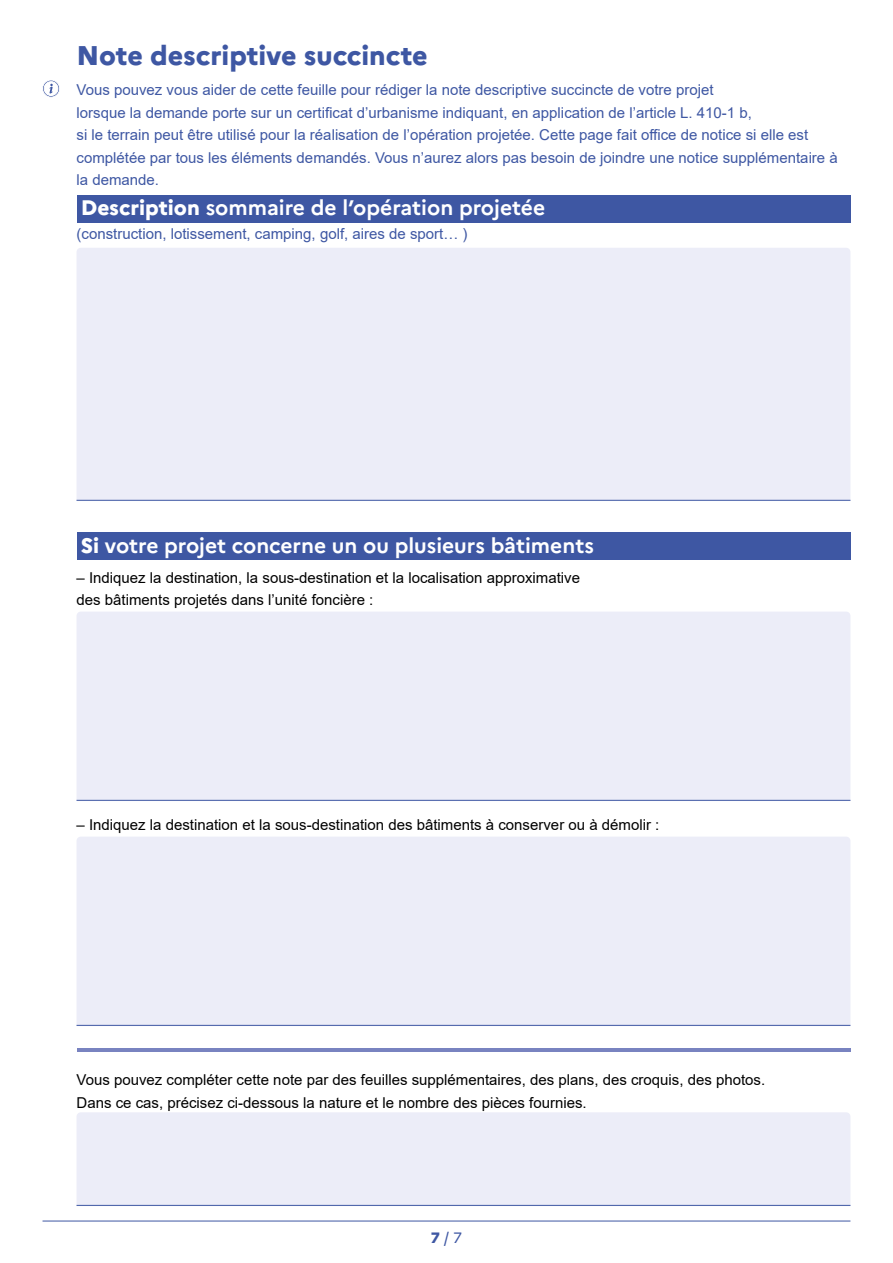
<style>
.page{position:relative;width:893px;height:1263px;background:#fff}
.page>*{position:absolute;margin:0;border:0;box-sizing:border-box;transform-origin:0 0}
.h1_-_titre_cerfa{font:800 27px "Marianne";color:#3e57a3}
.h2_-_titre_cadre{font:700 21px "Marianne";color:#fff}
.LigneBleue_SousTitreCerfa_2{font:15px/22.5px "Arial";color:#3e57a3}
.sur-titre_champs_-_noir{font:15px/22.5px "Arial";color:#000}
.h2_sous_titre_information{font:15px "Arial";color:#3e57a3}
.t1{font:15px "Marianne";color:#3e57a3}
.s1{font-weight:800}
</style>
<div class="page">
<hr style="left:43px;top:1221px;width:807px;height:1px;background:#3e57a3">
<div style="left:77px;top:195px;width:773px;height:27px;background:#3e57a3"></div>
<svg style="left:43px;top:80px;width:17px;height:17px"></svg>
<div style="left:77px;top:248px;width:773px;height:252px;background:#ecedf8"></div>
<hr style="left:77px;top:500px;width:773px;height:1px;background:#3e57a3">
<div style="left:77px;top:533px;width:773px;height:27px;background:#3e57a3"></div>
<div style="left:77px;top:612px;width:773px;height:188px;background:#ecedf8"></div>
<hr style="left:77px;top:800px;width:773px;height:1px;background:#3e57a3">
<div style="left:77px;top:837px;width:773px;height:188px;background:#ecedf8"></div>
<hr style="left:77px;top:1025px;width:773px;height:1px;background:#3e57a3">
<hr style="left:77px;top:1048px;width:773px;height:4px;background:#7983c0">
<div style="left:77px;top:1112px;width:773px;height:93px;background:#ecedf8"></div>
<hr style="left:77px;top:1205px;width:773px;height:1px;background:#3e57a3">
<p class="h1_-_titre_cerfa" style="left:77px;top:39px;width:353px">Note descriptive succincte</p>
<p class="LigneBleue_SousTitreCerfa_2" style="left:77px;top:78px;width:763px">Vous pouvez vous aider de cette feuille pour rédiger la note descriptive succincte de votre projet<br>lorsque la demande porte sur un certificat d’urbanisme indiquant, en application de l’article L. 410-1 b,<br>si le terrain peut être utilisé pour la réalisation de l’opération projetée. Cette page fait office de notice si elle est complétée par tous les éléments demandés. Vous n’aurez alors pas besoin de joindre une notice supplémentaire à la demande.</p>
<p class="h2_-_titre_cadre" style="left:81px;top:195px;width:466px"><span class="s1">Description</span> sommaire de l’opération projetée</p>
<p class="h2_sous_titre_information" style="left:77px;top:224px;width:392px">(construction, lotissement, camping, golf, aires de sport… )</p>
<p class="h2_-_titre_cadre" style="left:81px;top:532px;width:515px"><span class="s1">Si</span> votre projet concerne un ou plusieurs bâtiments</p>
<p class="sur-titre_champs_-_noir" style="left:77px;top:566px;width:505px">– Indiquez la destination, la sous-destination et la localisation approximative des bâtiments projetés dans l’unité foncière :</p>
<p class="sur-titre_champs_-_noir" style="left:77px;top:813px;width:584px">– Indiquez la destination et la sous-destination des bâtiments à conserver ou à démolir :</p>
<p class="sur-titre_champs_-_noir" style="left:77px;top:1068px;width:690px">Vous pouvez compléter cette note par des feuilles supplémentaires, des plans, des croquis, des photos.<br>Dans ce cas, précisez ci-dessous la nature et le nombre des pièces fournies.</p>
<p class="t1" style="left:431px;top:1226px;width:33px"><span class="s1">7</span> / 7</p>
</div>
